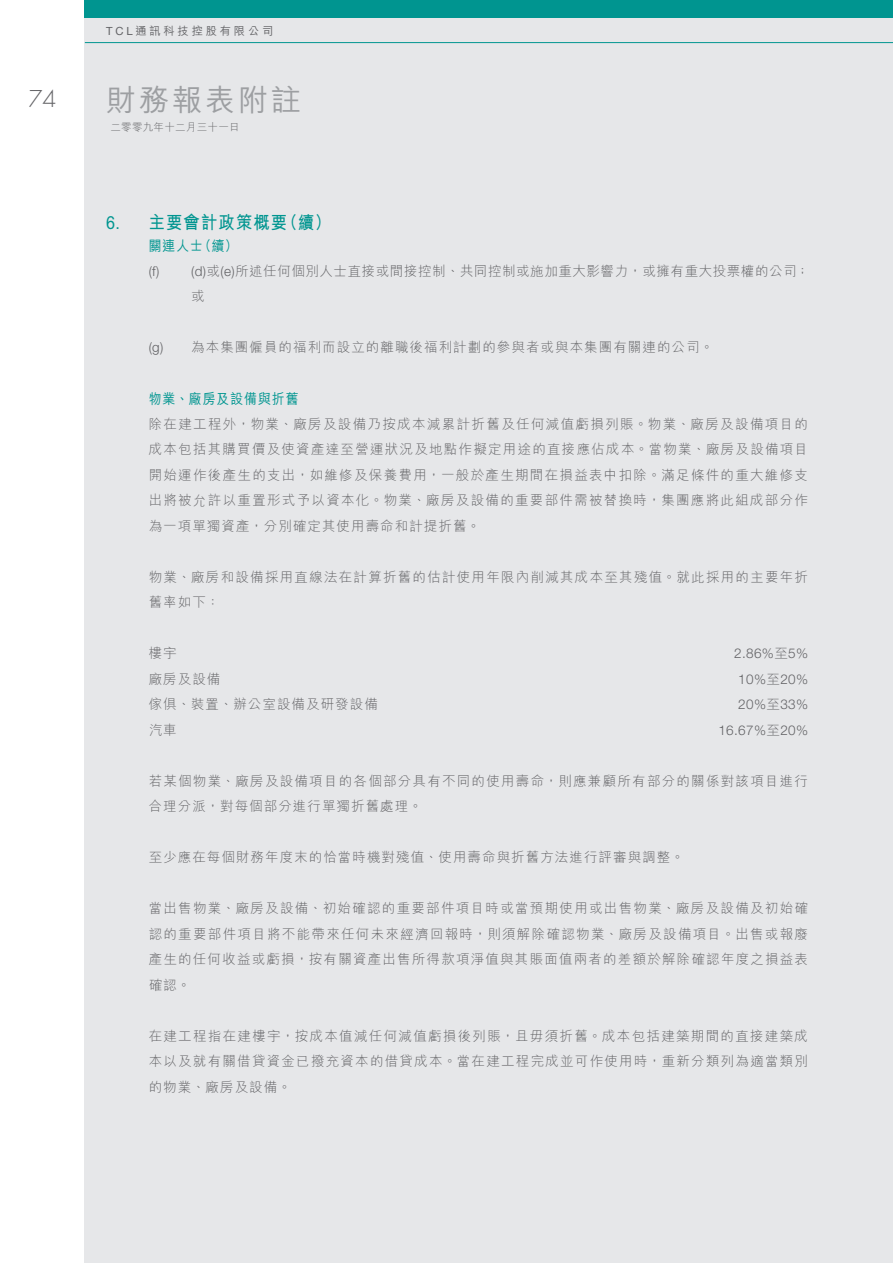
<style>
.page{position:relative;width:893px;height:1263px;background:#fff}
.page>*{position:absolute;margin:0;border:0;box-sizing:border-box;transform-origin:0 0}
.t1{font:30px "M Hei HK Medium B5 pc H";letter-spacing:.1em;color:#9d9fa2}
.t2{font:300 22.5px "Futura Std";color:#636366}
.t3{font:18px "M Hei HK Bold B5 pc H";letter-spacing:.08em;color:#009590;scale:.9 1}
.t4{font:14.25px "M Hei HK Medium B5 pc H";letter-spacing:.08em;color:#009590;scale:.9 1}
.t5{font:13.5px/25.5px "M Hei HK Light B5 pc H";letter-spacing:.09em;color:#636366;text-align:justify}
.t6{font:13.5px/25.5px "M Hei HK Light B5 pc H";letter-spacing:.04em;color:#636366}
.t7{font:300 13.5px "Helvetica Neue LT Std";letter-spacing:.03em;color:#636366}
.t8{font:11.25px "M Hei HK Medium B5 pc H";letter-spacing:.25em;color:#636366}
.t9{font:10.5px "M Hei HK Light B5 pc H";letter-spacing:.03em;color:#636366}
.s1{font-family:"Helvetica Neue LT Std"}
.s2{font-family:"Helvetica Neue LT Std";font-weight:300}
.s3{font-family:"M Hei HK Light B5 pc H";font-weight:400}
</style>
<div class="page">
<div style="left:85px;top:0;width:807px;height:1263px;background:#e6e7e9"></div>
<div style="left:85px;top:0;width:807px;height:17px;background:#009590"></div>
<hr style="left:85px;top:42px;width:807px;height:1px;background:#009590">
<h2 class="t2" style="left:28px;top:86px;width:29px">74</h2>
<p class="t8" style="left:106px;top:27px;width:169px"><span class="s1">TCL</span>通訊科技控股有限公司</p>
<h1 class="t1" style="left:106px;top:89px;width:196px">財務報表附註</h1>
<p class="t9" style="left:110px;top:123px;width:131px">二零零九年十二月三十一日</p>
<h3 class="t3" style="left:106px;top:215px;width:251px">6. 主要會計政策概要（續）</h3>
<p class="t4" style="left:149px;top:240px;width:100px">關連人士（續）</p>
<p class="t6" style="left:191px;top:260px;width:619px;text-indent:-43px"><span class="s2">(f) (d)</span>或<span class="s2">(e)</span>所述任何個別人士直接或間接控制、共同控制或施加重大影響力，或擁有重大投票權的公司；或</p>
<p class="t5" style="left:149px;top:336px;width:566px"><span class="s2">(g)</span> 為本集團僱員的福利而設立的離職後福利計劃的參與者或與本集團有關連的公司。</p>
<p class="t4" style="left:149px;top:393px;width:168px">物業、廠房及設備與折舊</p>
<p class="t5" style="left:149px;top:413px;width:661px">除在建工程外，物業、廠房及設備乃按成本減累計折舊及任何減值虧損列賬。物業、廠房及設備項目的成本包括其購買價及使資產達至營運狀況及地點作擬定用途的直接應佔成本。當物業、廠房及設備項目開始運作後產生的支出，如維修及保養費用，一般於產生期間在損益表中扣除。滿足條件的重大維修支出將被允許以重置形式予以資本化。物業、廠房及設備的重要部件需被替換時，集團應將此組成部分作為一項單獨資產，分別確定其使用壽命和計提折舊。</p>
<p class="t5" style="left:149px;top:566px;width:661px">物業、廠房和設備採用直線法在計算折舊的估計使用年限內削減其成本至其殘值。就此採用的主要年折舊率如下：</p>
<p class="t5" style="left:149px;top:642px;width:30px">樓宇</p>
<p class="t7" style="left:734px;top:648px;width:75px">2.86%<span class="s3">至</span>5%</p>
<p class="t5" style="left:149px;top:668px;width:73px">廠房及設備</p>
<p class="t7" style="left:738px;top:674px;width:71px">10%<span class="s3">至</span>20%</p>
<p class="t5" style="left:149px;top:693px;width:231px">傢俱、裝置、辦公室設備及研發設備</p>
<p class="t7" style="left:738px;top:699px;width:71px">20%<span class="s3">至</span>33%</p>
<p class="t5" style="left:149px;top:719px;width:30px">汽車</p>
<p class="t7" style="left:718px;top:725px;width:91px">16.67%<span class="s3">至</span>20%</p>
<p class="t5" style="left:149px;top:770px;width:661px">若某個物業、廠房及設備項目的各個部分具有不同的使用壽命，則應兼顧所有部分的關係對該項目進行合理分派，對每個部分進行單獨折舊處理。</p>
<p class="t5" style="left:149px;top:846px;width:537px">至少應在每個財務年度末的恰當時機對殘值、使用壽命與折舊方法進行評審與調整。</p>
<p class="t5" style="left:149px;top:897px;width:661px">當出售物業、廠房及設備、初始確認的重要部件項目時或當預期使用或出售物業、廠房及設備及初始確認的重要部件項目將不能帶來任何未來經濟回報時，則須解除確認物業、廠房及設備項目。出售或報廢產生的任何收益或虧損，按有關資產出售所得款項淨值與其賬面值兩者的差額於解除確認年度之損益表確認。</p>
<p class="t5" style="left:149px;top:1025px;width:661px">在建工程指在建樓宇，按成本值減任何減值虧損後列賬，且毋須折舊。成本包括建築期間的直接建築成本以及就有關借貸資金已撥充資本的借貸成本。當在建工程完成並可作使用時，重新分類列為適當類別的物業、廠房及設備。</p>
</div>
